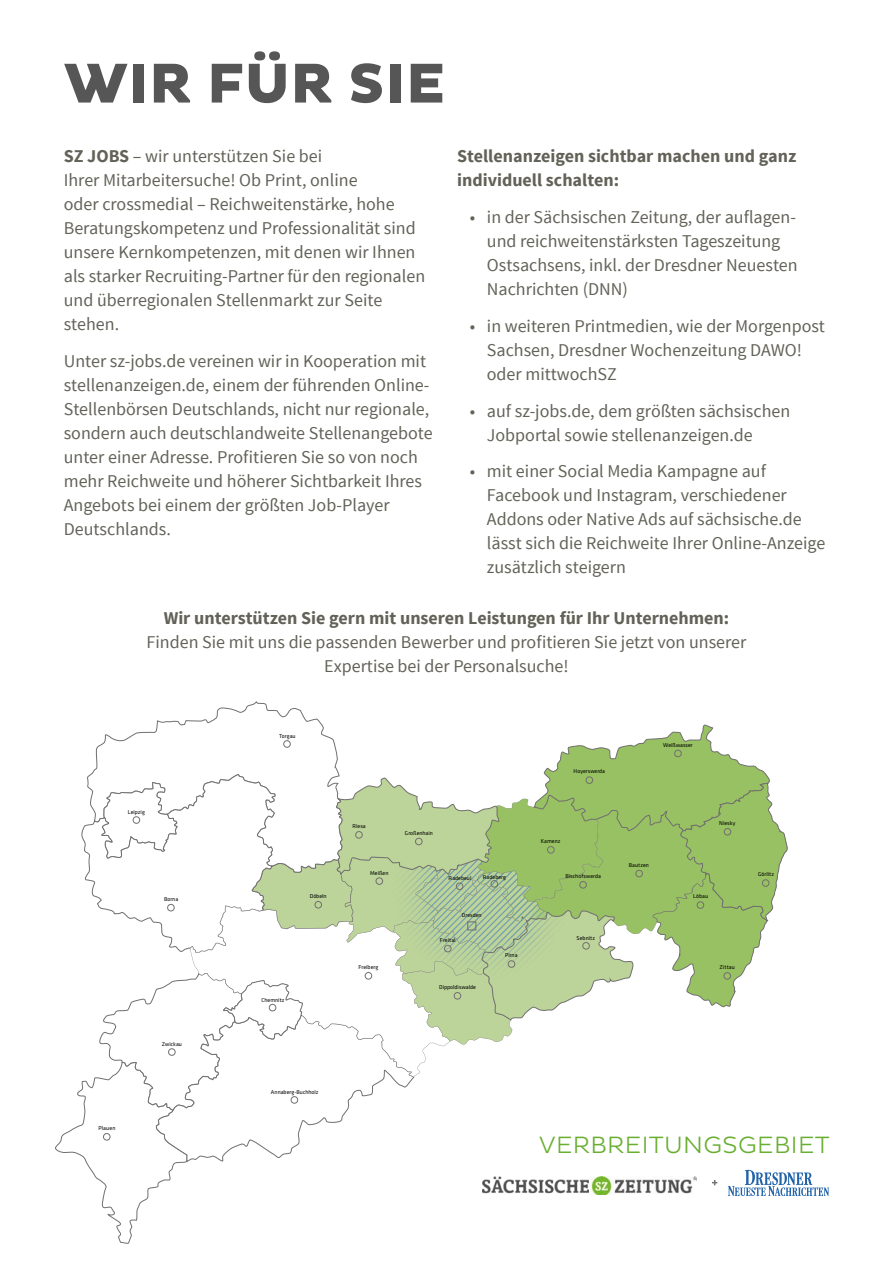
<style>
.page{position:relative;width:893px;height:1263px;background:#fff}
.page>*{position:absolute;margin:0;border:0;box-sizing:border-box;transform-origin:0 0}
.t1{font:800 57px "Pluto Sans";letter-spacing:.015em;color:#575656}
.t2{font:300 24px "Pluto Sans";letter-spacing:.015em;color:#68ae30}
.t3{font:18px/24px "Source Sans Pro";color:#636258}
.t4{font:700 18px/24px "Source Sans Pro";color:#636258}
.t5{font:5.85px "Klavika";color:#000}
.s1{font-weight:700}
</style>
<div class="page">
<svg style="left:55px;top:701px;width:774px;height:543px"></svg>
<svg style="left:103px;top:740px;width:667px;height:401px"></svg>
<img style="left:483px;top:1176px;width:213px;height:19px">
<h1 class="t1" style="left:64px;top:50px;width:382px">WIR FÜR SIE</h1>
<p class="t4" style="left:457px;top:145px;width:341px">Stellenanzeigen sichtbar machen und ganz individuell schalten:</p>
<p class="t3" style="left:487px;top:205px;width:312px;text-indent:-17px">• in der Sächsischen Zeitung, der auflagen&shy;und reichweitenstärksten Tageszeitung Ostsachsens, inkl. der Dresdner Neuesten Nachrichten (DNN)</p>
<p class="t3" style="left:487px;top:314px;width:340px;text-indent:-17px">• in weiteren Printmedien, wie der Morgenpost<br>Sachsen, Dresdner Wochenzeitung DAWO! oder mittwochSZ</p>
<p class="t3" style="left:487px;top:399px;width:305px;text-indent:-17px">• auf sz-jobs.de, dem größten sächsischen<br>Jobportal sowie stellenanzeigen.de</p>
<p class="t3" style="left:487px;top:460px;width:340px;text-indent:-17px">• mit einer Social Media Kampagne auf Facebook und Instagram, verschiedener Addons oder Native Ads auf sächsische.de lässt sich die Reichweite Ihrer Online-Anzeige zusätzlich steigern</p>
<p class="t4" style="left:164px;top:607px;width:567px">Wir unterstützen Sie gern mit unseren Leistungen für Ihr Unternehmen:</p>
<p class="t3" style="left:147px;top:630px;width:601px;text-align:center">Finden Sie mit uns die passenden Bewerber und profitieren Sie jetzt von unserer<br>Expertise bei der Personalsuche!</p>
<p class="t3" style="left:64px;top:145px;width:363px"><span class="s1">SZ JOBS</span> – wir unterstützen Sie bei<br>Ihrer Mitarbeitersuche! Ob Print, online<br>oder crossmedial – Reichweitenstärke, hohe Beratungskompetenz und Professionalität sind unsere Kernkompetenzen, mit denen wir Ihnen als starker Recruiting-Partner für den regionalen und überregionalen Stellenmarkt zur Seite stehen.</p>
<p class="t3" style="left:64px;top:349px;width:370px">Unter sz-jobs.de vereinen wir in Kooperation mit stellenanzeigen.de, einem der führenden Online-Stellenbörsen Deutschlands, nicht nur regionale, sondern auch deutschlandweite Stellenangebote unter einer Adresse. Profitieren Sie so von noch mehr Reichweite und höherer Sichtbarkeit Ihres Angebots bei einem der größten Job-Player Deutschlands.</p>
<p class="t5" style="left:128px;top:808px;width:19px">Leipzig</p>
<p class="t5" style="left:164px;top:895px;width:16px">Borna</p>
<p class="t5" style="left:98px;top:1125px;width:19px">Plauen</p>
<p class="t5" style="left:162px;top:1040px;width:22px">Zwickau</p>
<p class="t5" style="left:279px;top:732px;width:18px">Torgau</p>
<p class="t5" style="left:310px;top:893px;width:18px">Döbeln</p>
<p class="t5" style="left:261px;top:996px;width:25px">Chemnitz</p>
<p class="t5" style="left:663px;top:741px;width:31px">Weißwasser</p>
<p class="t5" style="left:574px;top:768px;width:33px">Hoyerswerda</p>
<p class="t5" style="left:352px;top:822px;width:15px">Riesa</p>
<p class="t5" style="left:719px;top:819px;width:18px">Niesky</p>
<p class="t5" style="left:405px;top:829px;width:29px">Großenhain</p>
<p class="t5" style="left:541px;top:837px;width:21px">Kamenz</p>
<p class="t5" style="left:629px;top:861px;width:22px">Bautzen</p>
<p class="t5" style="left:370px;top:869px;width:20px">Meißen</p>
<p class="t5" style="left:449px;top:874px;width:24px">Radebeul</p>
<p class="t5" style="left:483px;top:873px;width:25px">Radeberg</p>
<p class="t5" style="left:565px;top:872px;width:37px">Bischofswerda</p>
<p class="t5" style="left:758px;top:870px;width:17px">Görlitz</p>
<p class="t5" style="left:693px;top:893px;width:16px">Löbau</p>
<p class="t5" style="left:462px;top:911px;width:21px">Dresden</p>
<p class="t5" style="left:440px;top:937px;width:17px">Freital</p>
<p class="t5" style="left:577px;top:934px;width:20px">Sebnitz</p>
<p class="t5" style="left:505px;top:951px;width:14px">Pirna</p>
<p class="t5" style="left:358px;top:964px;width:21px">Freiberg</p>
<p class="t5" style="left:719px;top:964px;width:17px">Zittau</p>
<p class="t5" style="left:439px;top:983px;width:38px">Dippoldiswalde</p>
<p class="t5" style="left:271px;top:1088px;width:49px">Annaberg-Buchholz</p>
<h2 class="t2" style="left:539px;top:1131px;width:293px">VERBREITUNGSGEBIET</h2>
</div>
